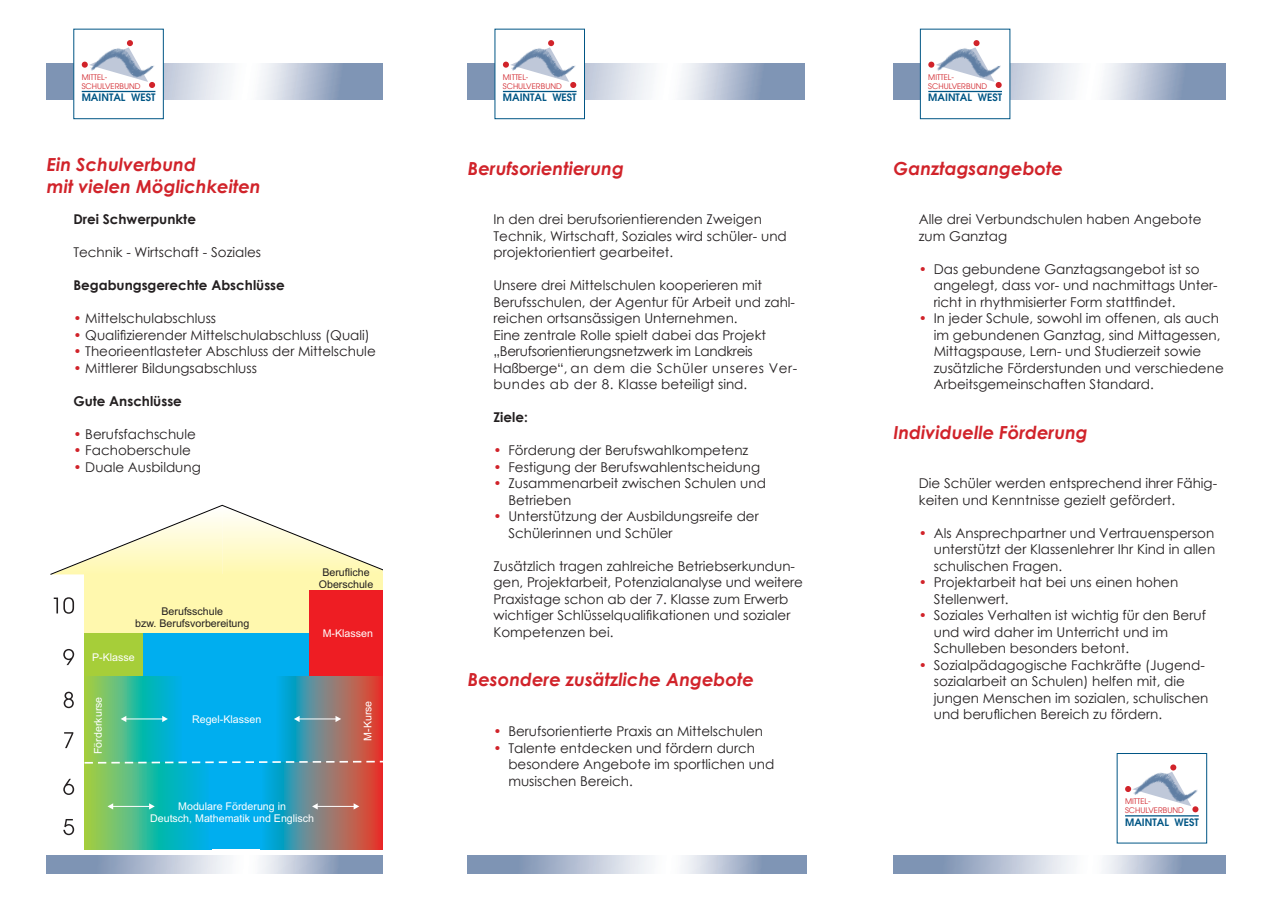
<style>
.page{position:relative;width:1272px;height:902px;background:#fff}
.page>*{position:absolute;margin:0;border:0;box-sizing:border-box;transform-origin:0 0}
.t1{font:italic 700 18px/21.6px "Century Gothic";color:#d1232a}
.t2{font:13.5px/16.5px "Century Gothic";color:#231f20}
.t3{font:700 13.5px "Century Gothic";color:#231f20}
.t4{font:10.65px/11.9px "Arial";color:#fff;text-align:center}
.t5{font:10.65px/11.9px "Arial";color:#231f20;text-align:center}
.t6{font:600 10.2px "Avant Garde";color:#015685}
.t7{font:7.65px/9.3px "Avant Garde";color:#d1232a}
.s1{color:#d1232a}
</style>
<div class="page">
<div style="left:84px;top:573px;width:299px;height:60px;background:#fff8ae"></div>
<div style="left:84px;top:632px;width:61px;height:44px;background:#a6ce39"></div>
<div style="left:309px;top:589px;width:74px;height:87px;background:#ee1d23"></div>
<div style="left:143px;top:632px;width:166px;height:44px;background:#00aeef"></div>
<svg style="left:84px;top:676px;width:98px;height:83px;background:#3dbc97"></svg>
<svg style="left:275px;top:676px;width:108px;height:83px;background:#7a7b82"></svg>
<svg style="left:84px;top:764px;width:125px;height:85px;background:#3cbc98"></svg>
<svg style="left:261px;top:764px;width:122px;height:85px;background:#7a7b82"></svg>
<div style="left:182px;top:675px;width:93px;height:87px;background:#00aeef"></div>
<div style="left:209px;top:761px;width:52px;height:88px;background:#00aeef"></div>
<svg style="left:84px;top:759px;width:299px;height:5px"></svg>
<svg style="left:50px;top:504px;width:333px;height:71px"></svg>
<hr style="left:113px;top:805px;width:36px;height:1px;background:#fff">
<svg style="left:107px;top:803px;width:6px;height:6px"></svg>
<svg style="left:149px;top:803px;width:6px;height:6px"></svg>
<hr style="left:317px;top:805px;width:37px;height:1px;background:#fff">
<svg style="left:312px;top:803px;width:6px;height:6px"></svg>
<svg style="left:353px;top:803px;width:6px;height:6px"></svg>
<hr style="left:126px;top:718px;width:37px;height:1px;background:#fff">
<svg style="left:121px;top:715px;width:5px;height:7px"></svg>
<svg style="left:162px;top:715px;width:6px;height:7px"></svg>
<hr style="left:299px;top:718px;width:37px;height:1px;background:#fff">
<svg style="left:294px;top:715px;width:5px;height:7px"></svg>
<svg style="left:335px;top:715px;width:6px;height:7px"></svg>
<svg style="left:63px;top:819px;width:11px;height:16px"></svg>
<svg style="left:63px;top:778px;width:11px;height:16px"></svg>
<svg style="left:64px;top:732px;width:9px;height:16px"></svg>
<svg style="left:64px;top:691px;width:10px;height:17px"></svg>
<svg style="left:63px;top:649px;width:11px;height:16px"></svg>
<svg style="left:54px;top:597px;width:20px;height:16px"></svg>
<svg style="left:47px;top:855px;width:336px;height:18px;background:#b1bdd1"></svg>
<svg style="left:468px;top:855px;width:338px;height:18px;background:#b1bdd1"></svg>
<svg style="left:893px;top:855px;width:332px;height:18px;background:#b1bdd1"></svg>
<svg style="left:468px;top:64px;width:336px;height:36px"></svg>
<div style="left:494px;top:29px;width:91px;height:90px;background:#fff;border:1px solid #015685"></div>
<svg style="left:503px;top:40px;width:73px;height:48px"></svg>
<hr style="left:503px;top:91px;width:73px;height:1px;background:#015685">
<img style="left:510px;top:42px;width:67px;height:45px">
<svg style="left:1125px;top:785px;width:6px;height:7px"></svg>
<svg style="left:1170px;top:764px;width:28px;height:48px"></svg>
<hr style="left:1125px;top:815px;width:73px;height:1px;background:#015685">
<img style="left:1133px;top:766px;width:66px;height:45px">
<svg style="left:47px;top:64px;width:336px;height:36px"></svg>
<div style="left:73px;top:29px;width:91px;height:90px;background:#fff;border:1px solid #015685"></div>
<svg style="left:82px;top:40px;width:73px;height:48px"></svg>
<hr style="left:82px;top:91px;width:73px;height:1px;background:#015685">
<img style="left:89px;top:42px;width:67px;height:45px">
<svg style="left:893px;top:64px;width:332px;height:36px"></svg>
<div style="left:919px;top:29px;width:91px;height:90px;background:#fff;border:1px solid #015685"></div>
<svg style="left:928px;top:40px;width:73px;height:48px"></svg>
<hr style="left:928px;top:91px;width:73px;height:1px;background:#015685">
<img style="left:935px;top:42px;width:67px;height:45px">
<p class="t7" style="left:82px;top:72px;width:60px">MITTEL-<br>SCHULVERBUND</p>
<p class="t6" style="left:82px;top:91px;width:75px">MAINTAL WEST</p>
<h1 class="t1" style="left:47px;top:153px;width:215px">Ein Schulverbund<br>mit vielen Möglichkeiten</h1>
<p class="t3" style="left:73px;top:209px;width:124px">Drei Schwerpunkte</p>
<p class="t2" style="left:73px;top:244px;width:189px">Technik - Wirtschaft - Soziales</p>
<p class="t3" style="left:73px;top:275px;width:213px">Begabungsgerechte Abschlüsse</p>
<p class="t2" style="left:73px;top:310px;width:144px"><span class="s1">•</span> Mittelschulabschluss</p>
<p class="t2" style="left:73px;top:326px;width:298px"><span class="s1">•</span> Qualifizierender Mittelschulabschluss (Quali)</p>
<p class="t2" style="left:73px;top:343px;width:304px"><span class="s1">•</span> Theorieentlasteter Abschluss der Mittelschule</p>
<p class="t2" style="left:73px;top:359px;width:185px"><span class="s1">•</span> Mittlerer Bildungsabschluss</p>
<p class="t3" style="left:73px;top:390px;width:110px">Gute Anschlüsse</p>
<p class="t2" style="left:73px;top:425px;width:124px"><span class="s1">•</span> Berufsfachschule</p>
<p class="t2" style="left:73px;top:442px;width:119px"><span class="s1">•</span> Fachoberschule</p>
<p class="t2" style="left:73px;top:458px;width:129px"><span class="s1">•</span> Duale Ausbildung</p>
<p class="t5" style="left:135px;top:606px;width:116px">Berufsschule<br>bzw. Berufsvorbereitung</p>
<p class="t4" style="left:92px;top:652px;width:44px">P-Klasse</p>
<p class="t5" style="left:319px;top:567px;width:56px">Berufliche<br>Oberschule</p>
<p class="t4" style="left:323px;top:628px;width:52px">M-Klassen</p>
<p class="t4" style="left:93px;top:754px;width:59px;rotate:-90deg">Förderkurse</p>
<p class="t4" style="left:363px;top:740px;width:42px;rotate:-90deg">M-Kurse</p>
<p class="t4" style="left:192px;top:713px;width:71px">Regel-Klassen</p>
<p class="t4" style="left:150px;top:801px;width:165px">Modulare Förderung in<br>Deutsch, Mathematik und Englisch</p>
<p class="t7" style="left:503px;top:72px;width:60px">MITTEL-<br>SCHULVERBUND</p>
<p class="t6" style="left:503px;top:91px;width:75px">MAINTAL WEST</p>
<h1 class="t1" style="left:468px;top:156px;width:157px">Berufsorientierung</h1>
<p class="t2" style="left:493px;top:211px;width:295px">In den drei berufsorientierenden Zweigen<br>Technik, Wirtschaft, Soziales wird schüler- und projektorientiert gearbeitet.</p>
<p class="t2" style="left:493px;top:277px;width:305px">Unsere drei Mittelschulen kooperieren mit Berufsschulen, der Agentur für Arbeit und zahl&shy;reichen ortsansässigen Unternehmen.<br>Eine zentrale Rolle spielt dabei das Projekt „Berufsorientierungsnetzwerk im Landkreis Haßberge“, an dem die Schüler unseres Ver&shy;bundes ab der 8. Klasse beteiligt sind.</p>
<p class="t3" style="left:493px;top:407px;width:36px">Ziele:</p>
<p class="t2" style="left:493px;top:442px;width:256px"><span class="s1">•</span> Förderung der Berufswahlkompetenz</p>
<p class="t2" style="left:493px;top:458px;width:268px"><span class="s1">•</span> Festigung der Berufswahlentscheidung</p>
<p class="t2" style="left:508px;top:475px;width:259px;text-indent:-15px"><span class="s1">•</span> Zusammenarbeit zwischen Schulen und<br>Betrieben</p>
<p class="t2" style="left:508px;top:508px;width:252px;text-indent:-15px"><span class="s1">•</span> Unterstützung der Ausbildungsreife der<br>Schülerinnen und Schüler</p>
<p class="t2" style="left:493px;top:557px;width:311px">Zusätzlich tragen zahlreiche Betriebserkundun&shy;gen, Projektarbeit, Potenzialanalyse und weitere Praxistage schon ab der 7. Klasse zum Erwerb wichtiger Schlüsselqualifikationen und sozialer Kompetenzen bei.</p>
<h1 class="t1" style="left:468px;top:668px;width:287px">Besondere zusätzliche Angebote</h1>
<p class="t2" style="left:493px;top:722px;width:271px"><span class="s1">•</span> Berufsorientierte Praxis an Mittelschulen</p>
<p class="t2" style="left:508px;top:739px;width:267px;text-indent:-15px"><span class="s1">•</span> Talente entdecken und fördern durch besondere Angebote im sportlichen und musischen Bereich.</p>
<p class="t7" style="left:928px;top:72px;width:60px">MITTEL-<br>SCHULVERBUND</p>
<p class="t6" style="left:928px;top:91px;width:75px">MAINTAL WEST</p>
<h1 class="t1" style="left:893px;top:156px;width:171px">Ganztagsangebote</h1>
<p class="t2" style="left:918px;top:211px;width:284px">Alle drei Verbundschulen haben Angebote zum Ganztag</p>
<p class="t2" style="left:933px;top:260px;width:285px;text-indent:-15px"><span class="s1">•</span> Das gebundene Ganztagsangebot ist so angelegt, dass vor- und nachmittags Unter&shy;richt in rhythmisierter Form stattfindet.</p>
<p class="t2" style="left:933px;top:310px;width:291px;text-indent:-15px"><span class="s1">•</span> In jeder Schule, sowohl im offenen, als auch im gebundenen Ganztag, sind Mittagessen, Mittagspause, Lern- und Studierzeit sowie zusätzliche Förderstunden und verschiedene Arbeitsgemeinschaften Standard.</p>
<h1 class="t1" style="left:893px;top:420px;width:196px">Individuelle Förderung</h1>
<p class="t2" style="left:918px;top:475px;width:300px">Die Schüler werden entsprechend ihrer Fähig&shy;keiten und Kenntnisse gezielt gefördert.</p>
<p class="t2" style="left:933px;top:524px;width:283px;text-align:justify;text-indent:-15px"><span class="s1">•</span> Als Ansprechpartner und Vertrauensperson unterstützt der Klassenlehrer Ihr Kind in allen schulischen Fragen.</p>
<p class="t2" style="left:933px;top:574px;width:246px;text-indent:-15px"><span class="s1">•</span> Projektarbeit hat bei uns einen hohen<br>Stellenwert.</p>
<p class="t2" style="left:933px;top:607px;width:273px;text-indent:-15px"><span class="s1">•</span> Soziales Verhalten ist wichtig für den Beruf und wird daher im Unterricht und im<br>Schulleben besonders betont.</p>
<p class="t2" style="left:933px;top:656px;width:276px;text-indent:-15px"><span class="s1">•</span> Sozialpädagogische Fachkräfte (Jugend&shy;sozialarbeit an Schulen) helfen mit, die jungen Menschen im sozialen, schulischen und beruflichen Bereich zu fördern.</p>
<p class="t7" style="left:1125px;top:796px;width:60px">MITTEL-<br>SCHULVERBUND</p>
<p class="t6" style="left:1125px;top:815px;width:75px">MAINTAL WEST</p>
</div>
